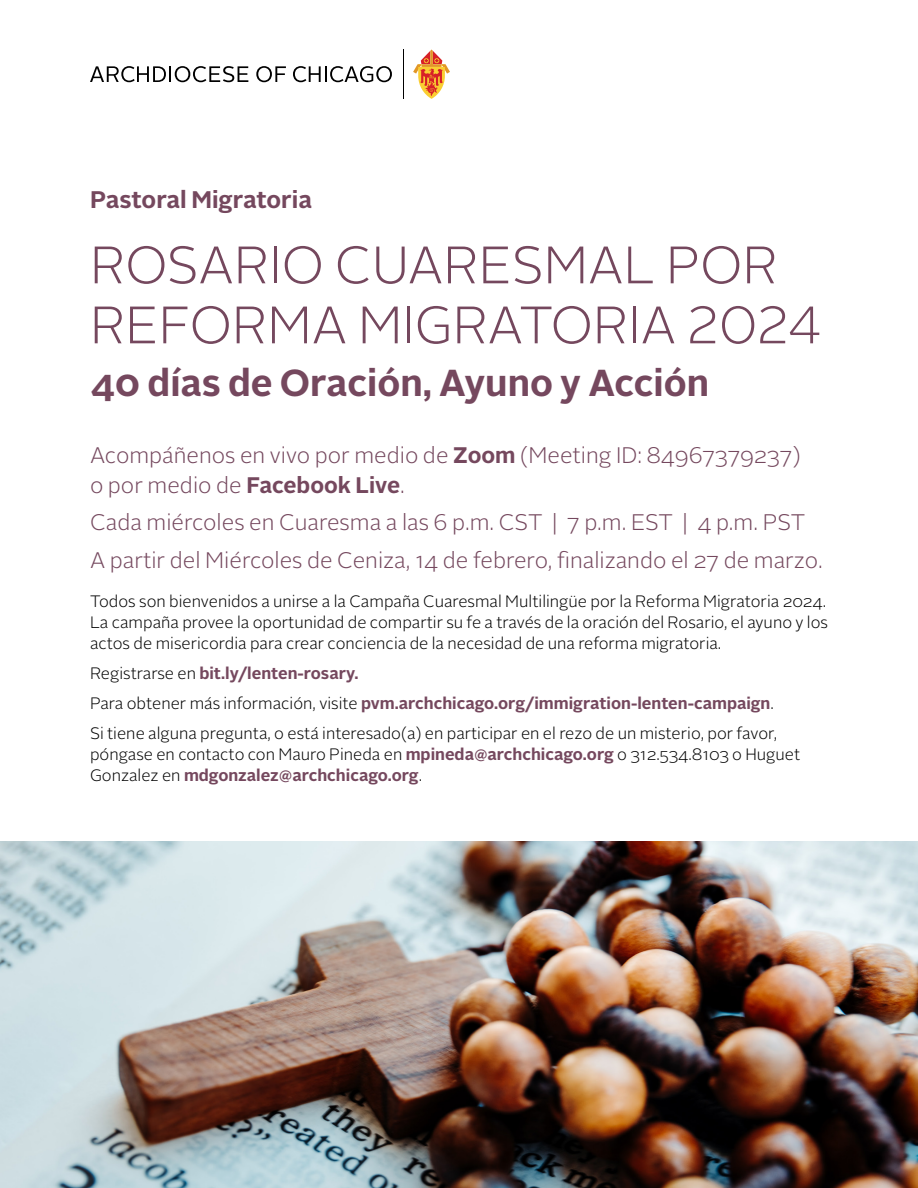
<style>
.page{position:relative;width:918px;height:1188px;background:#fff}
.page>*{position:absolute;margin:0;border:0;box-sizing:border-box;transform-origin:0 0}
.t1{font:300 52.5px/60px "Alright Sans";color:#75485e}
.t2{font:700 37.5px "Alright Sans";color:#75485e}
.t3{font:700 24px "Alright Sans";color:#75485e}
.t4{font:300 22.5px/30px "Alright Sans";color:#75485e}
.t5{font:300 16.5px/21px "Alright Sans";color:#000}
.s1{font-weight:700}
.s2{font-weight:700;color:#75485e}
</style>
<div class="page">
<img style="left:0;top:842px;width:918px;height:346px">
<hr style="left:404px;top:50px;width:1px;height:49px;background:#000">
<svg style="left:90px;top:66px;width:158px;height:16px"></svg>
<svg style="left:256px;top:66px;width:30px;height:16px"></svg>
<svg style="left:293px;top:66px;width:99px;height:16px"></svg>
<svg style="left:413px;top:50px;width:37px;height:49px"></svg>
<h3 class="t3" style="left:90px;top:183px;width:224px">Pastoral Migratoria</h3>
<h1 class="t1" style="left:90px;top:236px;width:732px">ROSARIO CUARESMAL POR<br>REFORMA MIGRATORIA 2024</h1>
<h2 class="t2" style="left:90px;top:356px;width:621px">40 días de Oración, Ayuno y Acción</h2>
<h3 class="t4" style="left:90px;top:440px;width:712px">Acompáñenos en vivo por medio de <span class="s1">Zoom</span> (Meeting ID: 84967379237) o por medio de <span class="s1">Facebook Live</span>.</h3>
<h3 class="t4" style="left:90px;top:504px;width:734px;line-height:37.5px">Cada miércoles en Cuaresma a las 6 p.m. CST | 7 p.m. EST | 4 p.m. PST<br>A partir del Miércoles de Ceniza, 14 de febrero, finalizando el 27 de marzo.</h3>
<p class="t5" style="left:90px;top:591px;width:740px;text-align:justify">Todos son bienvenidos a unirse a la Campaña Cuaresmal Multilingüe por la Reforma Migratoria 2024.<br>La campaña provee la oportunidad de compartir su fe a través de la oración del Rosario, el ayuno y los actos de misericordia para crear conciencia de la necesidad de una reforma migratoria.</p>
<p class="t5" style="left:90px;top:658px;width:689px;line-height:30px">Registrarse en <span class="s2">bit.ly/lenten-rosary.<br></span>Para obtener más información, visite <span class="s2">pvm.archchicago.org/immigration-lenten-campaign</span>.<br>Si tiene alguna pregunta, o está interesado(a) en participar en el rezo de un misterio, por favor,</p>
<p class="t5" style="left:90px;top:744px;width:712px">póngase en contacto con Mauro Pineda en <span class="s2">mpineda@archchicago.org</span> o 312.534.8103 o Huguet<br>Gonzalez en <span class="s2">mdgonzalez@archchicago.org</span>.</p>
</div>
